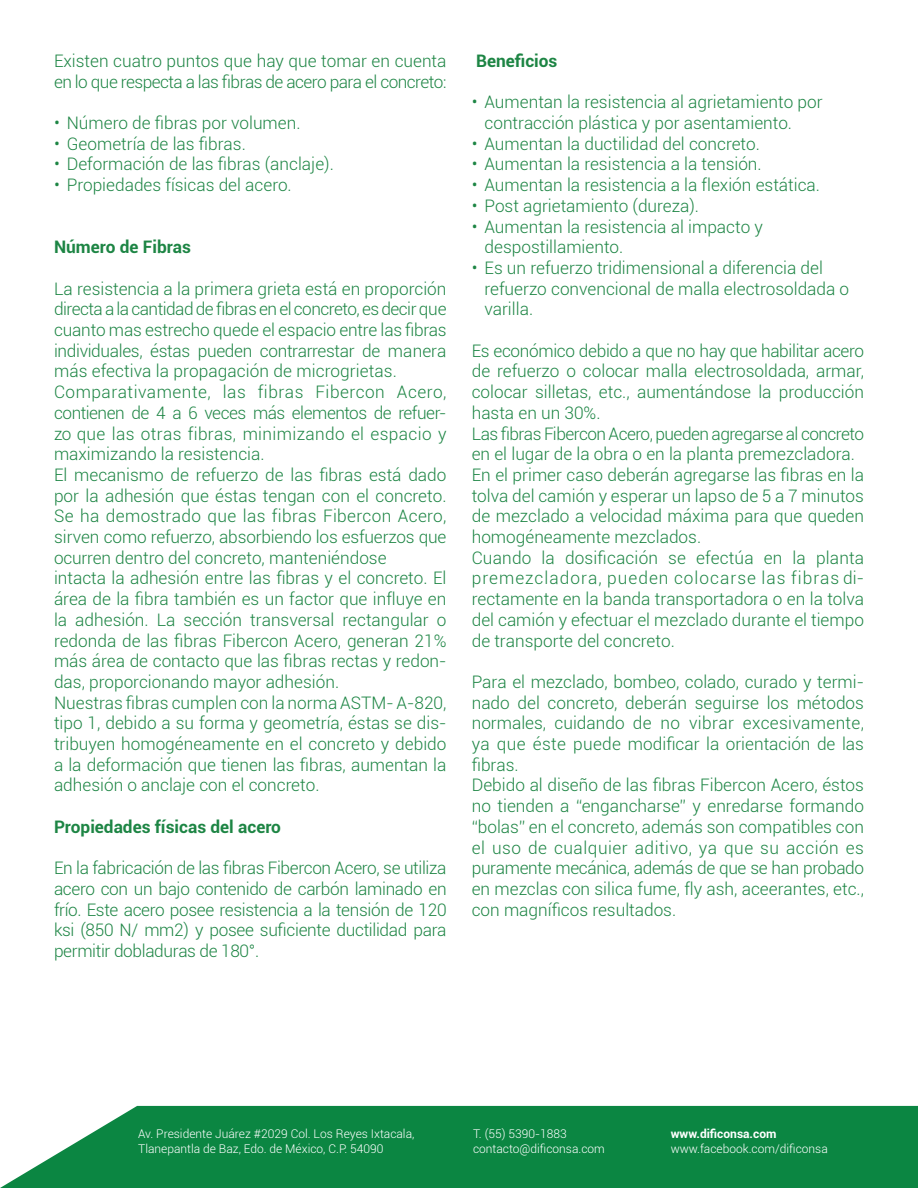
<style>
.page{position:relative;width:918px;height:1188px;background:#fff}
.page>*{position:absolute;margin:0;border:0;box-sizing:border-box;transform-origin:0 0}
.t1{font:300 17.25px/20.7px "Roboto";color:#1d8544;text-align:justify}
.t2{font:300 17.25px/20.7px "Roboto";letter-spacing:-.02em;color:#1d8544}
.t3{font:300 17.25px/20.7px "Roboto";letter-spacing:-.03em;color:#1d8544}
.t4{font:700 17.25px "Roboto";color:#1d8544}
.t5{font:300 12px/14.4px "Roboto";color:#fff}
.t6{font:700 12px "Roboto";color:#fff}
.s1{font-size:18px}
</style>
<div class="page">
<svg style="left:0;top:1106px;width:918px;height:82px;background:#1f9051"></svg>
<p class="t2" style="left:54px;top:50px;width:394px">Existen cuatro puntos que hay que tomar en cuenta en lo que respecta a las fibras de acero para el concreto:</p>
<p class="t1" style="left:54px;top:112px;width:248px"><span class="s1">•</span> Número de fibras por volumen.</p>
<p class="t1" style="left:54px;top:133px;width:193px"><span class="s1">•</span> Geometría de las fibras.</p>
<p class="t1" style="left:54px;top:153px;width:281px"><span class="s1">•</span> Deformación de las fibras (anclaje).</p>
<p class="t1" style="left:54px;top:174px;width:239px"><span class="s1">•</span> Propiedades físicas del acero.</p>
<p class="t4" style="left:54px;top:235px;width:138px">Número de Fibras</p>
<p class="t1" style="left:54px;top:278px;width:394px">La resistencia a la primera grieta está en proporción directa a la cantidad de fibras en el concreto, es decir que cuanto mas estrecho quede el espacio entre las fibras individuales, éstas pueden contrarrestar de manera más efectiva la propagación de microgrietas.</p>
<p class="t1" style="left:54px;top:381px;width:394px">Comparativamente, las fibras Fibercon Acero, contienen de 4 a 6 veces más elementos de refuer&shy;zo que las otras fibras, minimizando el espacio y maximizando la resistencia.</p>
<p class="t1" style="left:54px;top:464px;width:394px">El mecanismo de refuerzo de las fibras está dado por la adhesión que éstas tengan con el concreto.<br>Se ha demostrado que las fibras Fibercon Acero, sirven como refuerzo, absorbiendo los esfuerzos que ocurren dentro del concreto, manteniéndose</p>
<p class="t1" style="left:54px;top:567px;width:394px">intacta la adhesión entre las fibras y el concreto. El área de la fibra también es un factor que influye en la adhesión. La sección transversal rectangular o redonda de las fibras Fibercon Acero, generan 21% más área de contacto que las fibras rectas y redon&shy;das, proporcionando mayor adhesión.</p>
<p class="t1" style="left:54px;top:692px;width:394px">Nuestras fibras cumplen con la norma ASTM- A-820, tipo 1, debido a su forma y geometría, éstas se dis&shy;tribuyen homogéneamente en el concreto y debido a la deformación que tienen las fibras, aumentan la adhesión o anclaje con el concreto.</p>
<p class="t4" style="left:54px;top:815px;width:229px">Propiedades físicas del acero</p>
<p class="t2" style="left:54px;top:857px;width:394px">En la fabricación de las fibras Fibercon Acero, se utiliza</p>
<p class="t1" style="left:54px;top:878px;width:394px">acero con un bajo contenido de carbón laminado en frío. Este acero posee resistencia a la tensión de 120 ksi (850 N/ mm2) y posee suficiente ductilidad para permitir dobladuras de 180°.</p>
<p class="t4" style="left:476px;top:49px;width:83px">Beneficios</p>
<p class="t1" style="left:485px;top:91px;width:340px;text-indent:-13px"><span class="s1">•</span> Aumentan la resistencia al agrietamiento por contracción plástica y por asentamiento.</p>
<p class="t1" style="left:472px;top:133px;width:290px"><span class="s1">•</span> Aumentan la ductilidad del concreto.</p>
<p class="t1" style="left:472px;top:153px;width:291px"><span class="s1">•</span> Aumentan la resistencia a la tensión.</p>
<p class="t1" style="left:472px;top:174px;width:350px"><span class="s1">•</span> Aumentan la resistencia a la flexión estática.</p>
<p class="t1" style="left:472px;top:195px;width:229px"><span class="s1">•</span> Post agrietamiento (dureza).</p>
<p class="t1" style="left:485px;top:215px;width:280px;text-indent:-13px"><span class="s1">•</span> Aumentan la resistencia al impacto y despostillamiento.</p>
<p class="t1" style="left:485px;top:257px;width:366px;text-align:left;text-indent:-13px"><span class="s1">•</span> Es un refuerzo tridimensional a diferencia del refuerzo convencional de malla electrosoldada o varilla.</p>
<p class="t1" style="left:472px;top:340px;width:394px">Es económico debido a que no hay que habilitar acero de refuerzo o colocar malla electrosoldada, armar, colocar silletas, etc., aumentándose la producción hasta en un 30%.</p>
<p class="t3" style="left:472px;top:422px;width:394px">Las fibras Fibercon Acero, pueden agregarse al concreto en el lugar de la obra o en la planta premezcladora.</p>
<p class="t1" style="left:472px;top:464px;width:394px">En el primer caso deberán agregarse las fibras en la tolva del camión y esperar un lapso de 5 a 7 minutos de mezclado a velocidad máxima para que queden homogéneamente mezclados.</p>
<p class="t1" style="left:472px;top:547px;width:394px">Cuando la dosificación se efectúa en la planta premezcladora, pueden colocarse las fibras di&shy;rectamente en la banda transportadora o en la tolva del camión y efectuar el mezclado durante el tiempo de transporte del concreto.</p>
<p class="t1" style="left:472px;top:671px;width:394px">Para el mezclado, bombeo, colado, curado y termi&shy;nado del concreto, deberán seguirse los métodos normales, cuidando de no vibrar excesivamente, ya que éste puede modificar la orientación de las fibras.</p>
<p class="t1" style="left:472px;top:774px;width:394px">Debido al diseño de las fibras Fibercon Acero, éstos no tienden a “engancharse” y enredarse formando “bolas” en el concreto, además son compatibles con el uso de cualquier aditivo, ya que su acción es puramente mecánica, además de que se han probado en mezclas con silica fume, fly ash, aceerantes, etc., con magníficos resultados.</p>
<p class="t5" style="left:138px;top:1126px;width:278px">Av. Presidente Juárez #2029 Col. Los Reyes Ixtacala,<br>Tlanepantla de Baz, Edo. de México, C.P. 54090</p>
<p class="t5" style="left:473px;top:1126px;width:133px">T. (55) 5390-1883 contacto@dificonsa.com</p>
<p class="t6" style="left:671px;top:1126px;width:107px">www.dificonsa.com</p>
<p class="t5" style="left:671px;top:1141px;width:159px">www.facebook.com/dificonsa</p>
</div>
